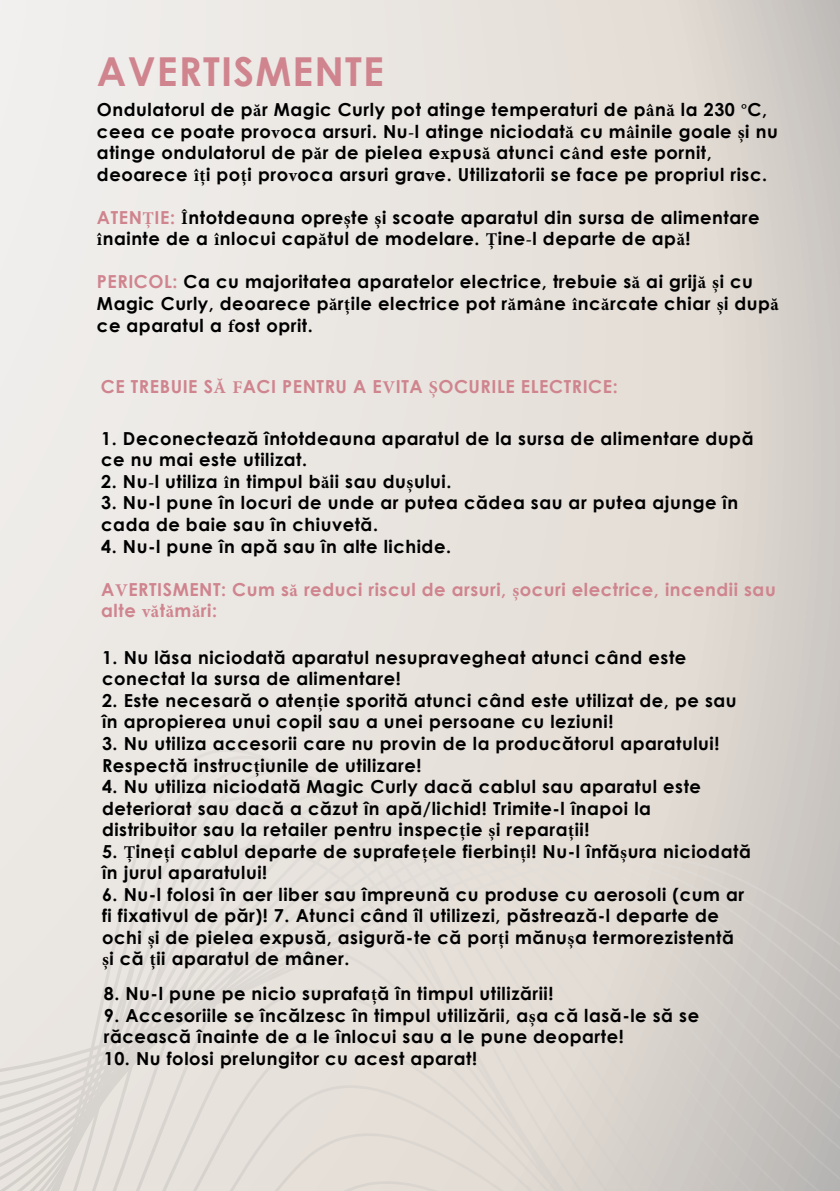
<style>
.page{position:relative;width:840px;height:1191px;background:#fff}
.page>*{position:absolute;margin:0;border:0;box-sizing:border-box;transform-origin:0 0}
.t1{font:700 39.8px "Century Gothic";letter-spacing:.03em;color:#cf848e}
.t2{font:700 18px/21.6px "Century Gothic";letter-spacing:.03em;color:#000}
.t3{font:700 18px/21.6px "Century Gothic";letter-spacing:.03em;color:#cf848e}
.s1{font-family:"Minion Pro"}
.s2{color:#cf848e}
.s3{font-family:"Minion Pro";color:#cf848e}
</style>
<div class="page">
<div style="left:0;top:0;width:839px;height:1191px;background:linear-gradient(to right,#f3f1ee,#dad3cb)"></div>
<svg style="left:0;top:748px;width:839px;height:48px;background:#e4dfd9"></svg>
<svg style="left:0;top:796px;width:839px;height:49px;background:#e2ddd8"></svg>
<svg style="left:0;top:845px;width:839px;height:48px;background:#e2ddd7"></svg>
<svg style="left:0;top:893px;width:839px;height:48px;background:#e1dcd6"></svg>
<svg style="left:0;top:941px;width:839px;height:48px;background:#e0dad5"></svg>
<svg style="left:0;top:989px;width:839px;height:48px;background:#dfd9d4"></svg>
<svg style="left:0;top:1037px;width:839px;height:48px;background:#ddd8d2"></svg>
<svg style="left:0;top:1085px;width:839px;height:25px;background:#dcd7d1"></svg>
<svg style="left:0;top:1110px;width:839px;height:38px;background:#dcd6d1"></svg>
<svg style="left:0;top:1148px;width:839px;height:43px;background:#dbd5d0"></svg>
<h1 class="t1" style="left:97px;top:41px;width:288px">AVERTISMENTE</h1>
<p class="t2" style="left:97px;top:98px;width:682px">Ondulatorul de p<span class="s1">ă</span>r Magic Curly pot atinge temperaturi de p<span class="s1">â</span>n<span class="s1">ă</span> la 230 <span class="s1">°</span>C, ceea ce poate pro<span class="s1">v</span>oca arsuri. Nu<span class="s1">-</span>l atinge niciodat<span class="s1">ă</span> cu m<span class="s1">â</span>inile goale <span class="s1">ș</span>i nu atinge ondulatorul de p<span class="s1">ă</span>r de pielea e<span class="s1">x</span>pus<span class="s1">ă</span> atunci c<span class="s1">â</span>nd este pornit, deoarece <span class="s1">îț</span>i po<span class="s1">ț</span>i pro<span class="s1">v</span>oca arsuri gra<span class="s1">v</span>e. Utilizatorii se face pe propriul risc.</p>
<p class="t2" style="left:97px;top:206px;width:663px"><span class="s2">ATEN</span><span class="s3">Ț</span><span class="s2">IE:</span> <span class="s1">Î</span>ntotdeauna opre<span class="s1">ș</span>te <span class="s1">ș</span>i scoate aparatul din sursa de alimentare <span class="s1">î</span>nainte de a <span class="s1">î</span>nlocui cap<span class="s1">ă</span>tul de modelare. <span class="s1">Ț</span>ine<span class="s1">-</span>l departe de ap<span class="s1">ă</span>!</p>
<p class="t2" style="left:97px;top:270px;width:683px"><span class="s2">PERICOL:</span> Ca cu majoritatea aparatelor electrice, trebuie s<span class="s1">ă</span> ai grij<span class="s1">ă ș</span>i cu<br>Magic Curly, deoarece p<span class="s1">ă</span>r<span class="s1">ț</span>ile electrice pot r<span class="s1">ă</span>m<span class="s1">â</span>ne <span class="s1">î</span>nc<span class="s1">ă</span>rcate chiar <span class="s1">ș</span>i dup<span class="s1">ă </span>ce aparatul a <span class="s1">f</span>ost oprit.</p>
<p class="t3" style="left:101px;top:375px;width:518px">CE TREBUIE S<span class="s1">Ă F</span>ACI PENTRU A E<span class="s1">V</span>ITA <span class="s1">Ș</span>OCURILE ELECTRICE:</p>
<p class="t2" style="left:101px;top:427px;width:653px">1. Deconectează întotdeauna aparatul de la sursa de alimentare după ce nu mai este utilizat.</p>
<p class="t2" style="left:101px;top:470px;width:351px">2. Nu<span class="s1">-</span>l utiliza <span class="s1">î</span>n timpul b<span class="s1">ă</span>ii sau du<span class="s1">ș</span>ului.</p>
<p class="t2" style="left:101px;top:491px;width:638px">3. Nu-l pune în locuri de unde ar putea cădea sau ar putea ajunge în cada de baie sau în chiuvetă.</p>
<p class="t2" style="left:101px;top:534px;width:351px">4. Nu-l pune în apă sau în alte lichide.</p>
<p class="t3" style="left:101px;top:577px;width:675px">A<span class="s1">V</span>ERTISMENT: Cum s<span class="s1">ă</span> reduci riscul de arsuri, <span class="s1">ș</span>ocuri electrice, incendii sau alte <span class="s1">vă</span>t<span class="s1">ă</span>m<span class="s1">ă</span>ri:</p>
<p class="t2" style="left:102px;top:646px;width:585px">1. Nu lăsa niciodată aparatul nesupravegheat atunci când este conectat la sursa de alimentare!</p>
<p class="t2" style="left:102px;top:689px;width:635px">2. Este necesară o aten<span class="s1">ț</span>ie sporită atunci când este utilizat de, pe sau în apropierea unui copil sau a unei persoane cu leziuni!</p>
<p class="t2" style="left:102px;top:732px;width:618px">3. Nu utiliza accesorii care nu provin de la producătorul aparatului!<br>Respectă instruc<span class="s1">ț</span>iunile de utilizare!</p>
<p class="t2" style="left:102px;top:775px;width:600px">4. Nu utiliza niciodată Magic Curly dacă cablul sau aparatul este deteriorat sau dacă a căzut în apă/lichid! Trimite-l înapoi la distribuitor sau la retailer pentru inspec<span class="s1">ț</span>ie <span class="s1">ș</span>i repara<span class="s1">ț</span>ii!</p>
<p class="t2" style="left:102px;top:839px;width:650px">5. <span class="s1">Ț</span>ine<span class="s1">ț</span>i cablul departe de suprafe<span class="s1">ț</span>ele fierbin<span class="s1">ț</span>i! Nu-l înfă<span class="s1">ș</span>ura niciodată în jurul aparatului!</p>
<p class="t2" style="left:102px;top:882px;width:643px">6. Nu-l folosi în aer liber sau împreună cu produse cu aerosoli (cum ar fi fixativul de păr)! 7. Atunci când îl utilizezi, păstrează-l departe de ochi <span class="s1">ș</span>i de pielea expusă, asigură-te că por<span class="s1">ț</span>i mănu<span class="s1">ș</span>a termorezistentă <span class="s1">ș</span>i că <span class="s1">ț</span>ii aparatul de mâner.</p>
<p class="t2" style="left:104px;top:982px;width:451px">8. Nu-l pune pe nicio suprafa<span class="s1">ț</span>ă în timpul utilizării!</p>
<p class="t2" style="left:104px;top:1003px;width:596px">9. Accesoriile se încălzesc în timpul utilizării, a<span class="s1">ș</span>a că lasă-le să se răcească înainte de a le înlocui sau a le pune deoparte!</p>
<p class="t2" style="left:104px;top:1046px;width:375px">10. Nu folosi prelungitor cu acest aparat!</p>
</div>
